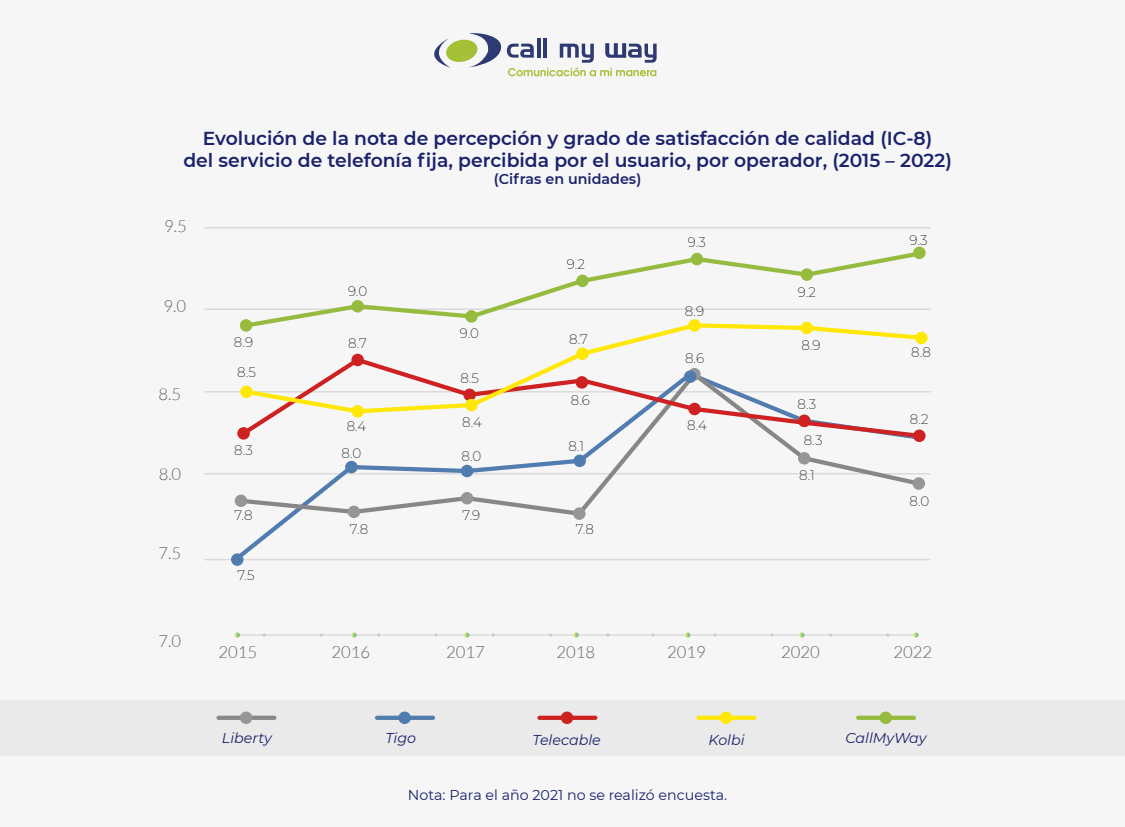
<style>
.page{position:relative;width:1125px;height:827px;background:#f6f6f6}
.page>*{position:absolute;margin:0;border:0;box-sizing:border-box;transform-origin:0 0}
.t1{font:600 18.75px/22.5px "Montserrat";color:#1a226b;text-align:center}
.t2{font:300 16.65px "Lato";color:#666}
.t3{font:14.25px "Montserrat";color:#1a226b}
.t4{font:italic 14.25px "Montserrat";color:#1a226b}
.t5{font:600 14.25px "Montserrat";color:#1a226b}
.t6{font:200 13.5px "Montserrat";color:#000}
</style>
<div class="page">
<div style="left:0;top:700px;width:1125px;height:56px;background:#eaeaea"></div>
<hr style="left:205px;top:308px;width:725px;height:2px;background:#d9d9d9">
<hr style="left:205px;top:391px;width:725px;height:1px;background:#d9d9d9">
<hr style="left:205px;top:473px;width:725px;height:1px;background:#d9d9d9">
<hr style="left:205px;top:559px;width:725px;height:1px;background:#d9d9d9">
<hr style="left:205px;top:227px;width:725px;height:1px;background:#d9d9d9">
<hr style="left:240px;top:634px;width:676px;height:2px;background:#d9d9d9">
<svg style="left:235px;top:632px;width:5px;height:5px"></svg>
<svg style="left:351px;top:632px;width:6px;height:5px"></svg>
<svg style="left:464px;top:632px;width:5px;height:5px"></svg>
<svg style="left:574px;top:632px;width:5px;height:5px"></svg>
<svg style="left:685px;top:632px;width:5px;height:5px"></svg>
<svg style="left:799px;top:632px;width:5px;height:5px"></svg>
<svg style="left:913px;top:632px;width:6px;height:5px"></svg>
<svg style="left:236px;top:392px;width:688px;height:126px"></svg>
<div style="left:235px;top:494px;width:12px;height:13px;background:#969696;border-radius:50%"></div>
<div style="left:348px;top:505px;width:12px;height:13px;background:#969696;border-radius:50%"></div>
<div style="left:461px;top:492px;width:12px;height:12px;background:#969696;border-radius:50%"></div>
<div style="left:573px;top:507px;width:13px;height:13px;background:#969696;border-radius:50%"></div>
<div style="left:798px;top:452px;width:13px;height:12px;background:#969696;border-radius:50%"></div>
<div style="left:913px;top:477px;width:12px;height:13px;background:#969696;border-radius:50%"></div>
<div style="left:345px;top:461px;width:13px;height:12px;background:#517caf;border-radius:50%"></div>
<div style="left:231px;top:553px;width:13px;height:13px;background:#517caf;border-radius:50%"></div>
<div style="left:461px;top:465px;width:12px;height:12px;background:#517caf;border-radius:50%"></div>
<div style="left:573px;top:454px;width:13px;height:13px;background:#517caf;border-radius:50%"></div>
<svg style="left:238px;top:392px;width:686px;height:48px"></svg>
<div style="left:237px;top:427px;width:13px;height:12px;background:#ce2121;border-radius:50%"></div>
<div style="left:798px;top:414px;width:13px;height:13px;background:#ce2121;border-radius:50%"></div>
<div style="left:913px;top:429px;width:13px;height:13px;background:#ce2121;border-radius:50%"></div>
<svg style="left:242px;top:330px;width:686px;height:85px"></svg>
<div style="left:240px;top:385px;width:13px;height:13px;background:#ffe708;border-radius:50%"></div>
<div style="left:351px;top:405px;width:13px;height:12px;background:#ffe708;border-radius:50%"></div>
<div style="left:465px;top:399px;width:13px;height:12px;background:#ffe708;border-radius:50%"></div>
<div style="left:576px;top:347px;width:13px;height:13px;background:#ffe708;border-radius:50%"></div>
<svg style="left:688px;top:319px;width:13px;height:13px"></svg>
<div style="left:801px;top:322px;width:12px;height:12px;background:#ffe708;border-radius:50%"></div>
<div style="left:915px;top:332px;width:13px;height:12px;background:#ffe708;border-radius:50%"></div>
<svg style="left:241px;top:248px;width:687px;height:82px"></svg>
<div style="left:240px;top:319px;width:12px;height:13px;background:#95bc3f;border-radius:50%"></div>
<div style="left:351px;top:300px;width:13px;height:12px;background:#95bc3f;border-radius:50%"></div>
<div style="left:465px;top:310px;width:13px;height:13px;background:#95bc3f;border-radius:50%"></div>
<div style="left:576px;top:275px;width:13px;height:12px;background:#95bc3f;border-radius:50%"></div>
<div style="left:691px;top:253px;width:12px;height:12px;background:#95bc3f;border-radius:50%"></div>
<div style="left:801px;top:268px;width:12px;height:13px;background:#95bc3f;border-radius:50%"></div>
<div style="left:913px;top:247px;width:13px;height:12px;background:#95bc3f;border-radius:50%"></div>
<svg style="left:434px;top:33px;width:223px;height:43px"></svg>
<div style="left:219px;top:715px;width:55px;height:5px;background:#878787"></div>
<div style="left:240px;top:711px;width:12px;height:13px;background:#969696;border-radius:50%"></div>
<div style="left:377px;top:715px;width:56px;height:5px;background:#517caf"></div>
<div style="left:398px;top:711px;width:13px;height:13px;background:#517caf;border-radius:50%"></div>
<div style="left:699px;top:715px;width:55px;height:5px;background:#ffe708"></div>
<div style="left:720px;top:711px;width:12px;height:13px;background:#ffe708;border-radius:50%"></div>
<div style="left:539px;top:715px;width:56px;height:5px;background:#ce2121"></div>
<div style="left:561px;top:711px;width:12px;height:13px;background:#ce2121;border-radius:50%"></div>
<div style="left:858px;top:715px;width:56px;height:5px;background:#95bc3f"></div>
<div style="left:879px;top:711px;width:13px;height:13px;background:#95bc3f;border-radius:50%"></div>
<p class="t1" style="left:183px;top:126px;width:770px">Evolución de la nota de percepción y grado de satisfacción de calidad (IC-8)<br>del servicio de telefonía fija, percibida por el usuario, por operador, (2015 – 2022)</p>
<p class="t5" style="left:494px;top:169px;width:149px">(Cifras en unidades)</p>
<p class="t2" style="left:164px;top:217px;width:24px">9.5</p>
<p class="t2" style="left:163px;top:297px;width:24px">9.0</p>
<p class="t2" style="left:159px;top:384px;width:24px">8.5</p>
<p class="t2" style="left:159px;top:465px;width:24px">8.0</p>
<p class="t2" style="left:159px;top:544px;width:24px">7.5</p>
<p class="t2" style="left:159px;top:632px;width:24px">7.0</p>
<p class="t6" style="left:688px;top:233px;width:20px">9.3</p>
<p class="t6" style="left:910px;top:231px;width:20px">9.3</p>
<p class="t6" style="left:567px;top:256px;width:20px">9.2</p>
<p class="t6" style="left:348px;top:282px;width:21px">9.0</p>
<p class="t6" style="left:798px;top:283px;width:20px">9.2</p>
<p class="t6" style="left:685px;top:302px;width:21px">8.9</p>
<p class="t6" style="left:234px;top:333px;width:21px">8.9</p>
<p class="t6" style="left:348px;top:334px;width:20px">8.7</p>
<p class="t6" style="left:460px;top:324px;width:21px">9.0</p>
<p class="t6" style="left:569px;top:330px;width:20px">8.7</p>
<p class="t6" style="left:685px;top:349px;width:21px">8.6</p>
<p class="t6" style="left:801px;top:336px;width:21px">8.9</p>
<p class="t6" style="left:911px;top:343px;width:21px">8.8</p>
<p class="t6" style="left:237px;top:363px;width:20px">8.5</p>
<p class="t6" style="left:460px;top:369px;width:20px">8.5</p>
<p class="t6" style="left:571px;top:391px;width:21px">8.6</p>
<p class="t6" style="left:798px;top:395px;width:20px">8.3</p>
<p class="t6" style="left:347px;top:417px;width:21px">8.4</p>
<p class="t6" style="left:462px;top:413px;width:21px">8.4</p>
<p class="t6" style="left:687px;top:416px;width:21px">8.4</p>
<p class="t6" style="left:910px;top:410px;width:20px">8.2</p>
<p class="t6" style="left:234px;top:441px;width:20px">8.3</p>
<p class="t6" style="left:341px;top:444px;width:21px">8.0</p>
<p class="t6" style="left:462px;top:447px;width:21px">8.0</p>
<p class="t6" style="left:568px;top:437px;width:17px">8.1</p>
<p class="t6" style="left:804px;top:431px;width:20px">8.3</p>
<p class="t6" style="left:799px;top:466px;width:17px">8.1</p>
<p class="t6" style="left:909px;top:492px;width:21px">8.0</p>
<p class="t6" style="left:234px;top:506px;width:20px">7.8</p>
<p class="t6" style="left:463px;top:506px;width:19px">7.9</p>
<p class="t6" style="left:350px;top:520px;width:20px">7.8</p>
<p class="t6" style="left:576px;top:520px;width:20px">7.8</p>
<p class="t6" style="left:238px;top:566px;width:19px">7.5</p>
<p class="t2" style="left:219px;top:643px;width:40px">2015</p>
<p class="t2" style="left:331px;top:643px;width:40px">2016</p>
<p class="t2" style="left:446px;top:643px;width:40px">2017</p>
<p class="t2" style="left:556px;top:643px;width:40px">2018</p>
<p class="t2" style="left:667px;top:643px;width:40px">2019</p>
<p class="t2" style="left:781px;top:643px;width:40px">2020</p>
<p class="t2" style="left:894px;top:643px;width:40px">2022</p>
<p class="t4" style="left:222px;top:728px;width:51px">Liberty</p>
<p class="t4" style="left:386px;top:728px;width:32px">Tigo</p>
<p class="t4" style="left:533px;top:730px;width:70px">Telecable</p>
<p class="t4" style="left:709px;top:730px;width:38px">Kolbi</p>
<p class="t4" style="left:846px;top:728px;width:83px">CallMyWay</p>
<p class="t3" style="left:408px;top:785px;width:321px">Nota: Para el año 2021 no se realizó encuesta.</p>
</div>
